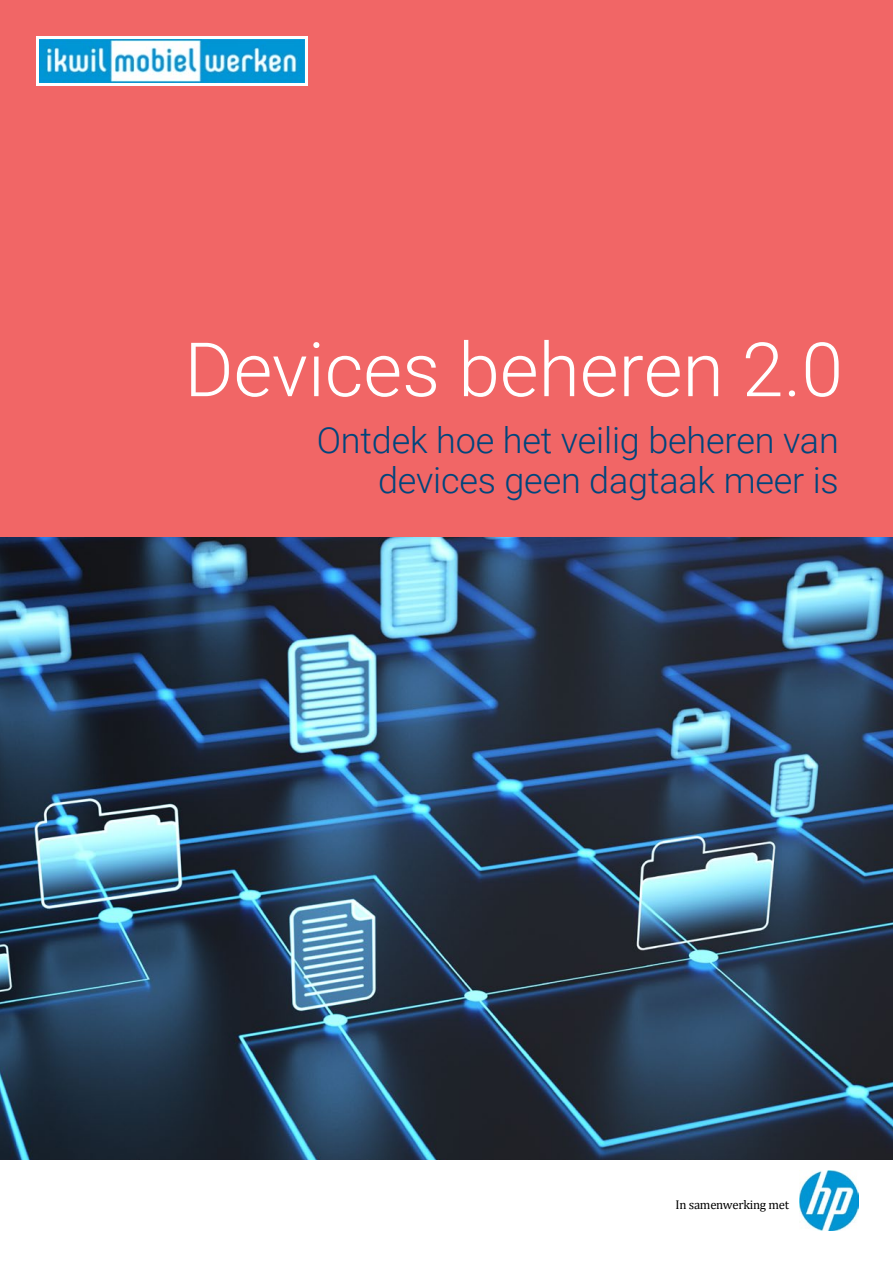
<style>
.page{position:relative;width:893px;height:1263px;background:#fff}
.page>*{position:absolute;margin:0;border:0;box-sizing:border-box;transform-origin:0 0}
.t1{font:300 75px "Roboto";color:#fff}
.t2{font:300 36px/40.5px "Roboto";letter-spacing:-.005em;color:#00457c;text-align:right}
.t3{font:12.75px "Cambria";letter-spacing:-.02em;color:#000}
</style>
<div class="page">
<div style="left:0;top:0;width:893px;height:537px;background:#f16666"></div>
<svg style="left:36px;top:36px;width:272px;height:50px;background:#c9e8f5"></svg>
<img style="left:39px;top:40px;width:266px;height:42px">
<img style="left:799px;top:1171px;width:60px;height:59px">
<img style="left:0;top:537px;width:893px;height:623px">
<h1 class="t1" style="left:184px;top:317px;width:660px">Devices beheren 2.0</h1>
<p class="t2" style="left:317px;top:419px;width:524px">Ontdek hoe het veilig beheren van devices geen dagtaak meer is</p>
<p class="t3" style="left:675px;top:1197px;width:115px">In samenwerking met</p>
</div>
